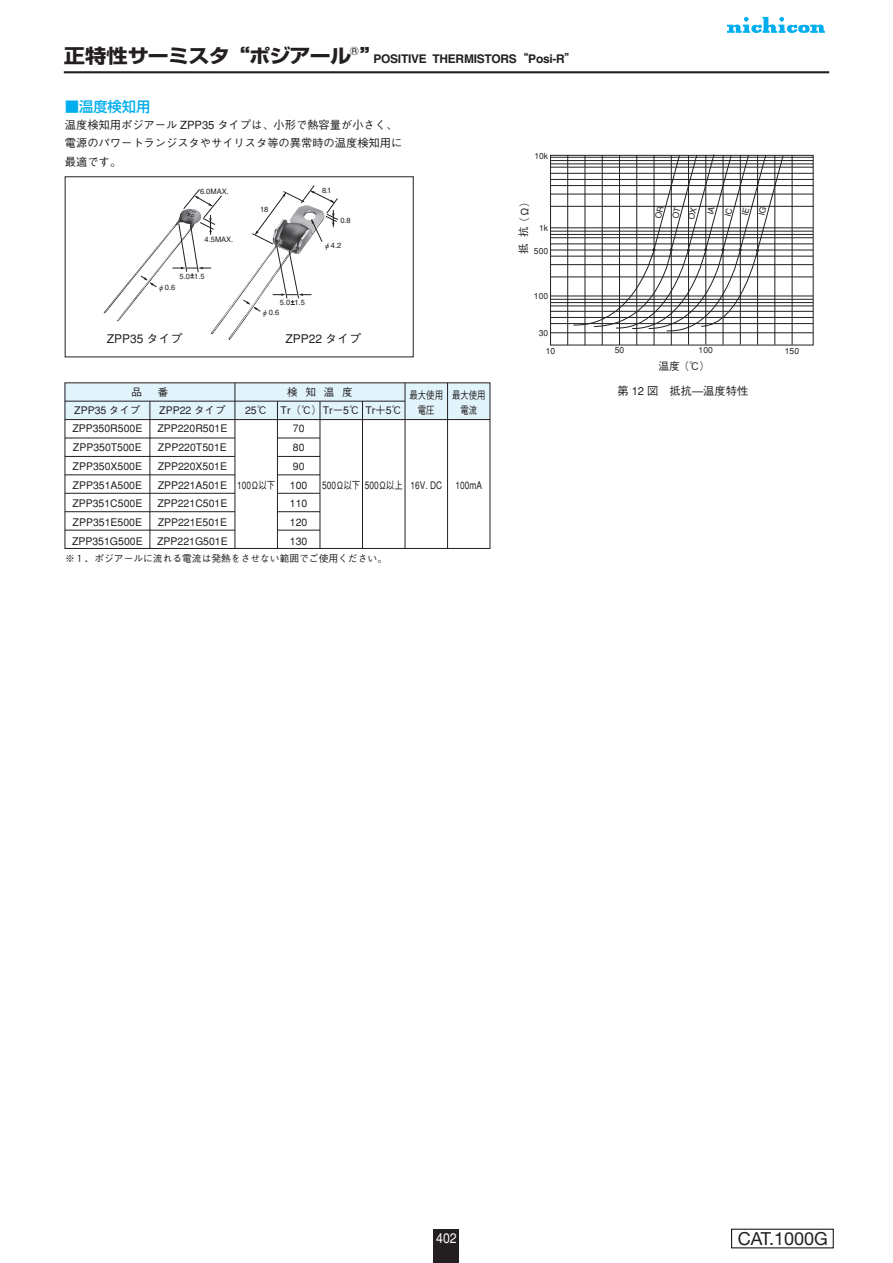
<style>
.page{position:relative;width:893px;height:1263px;background:#fff}
.page>*{position:absolute;margin:0;border:0;box-sizing:border-box;transform-origin:0 0}
.t1{font:18px "Helvetica Neue LT Std";color:#231f20}
.t2{font:500 14.25px "Shin Go";color:#00aeef}
.t3{font:500 13.8px "Gothic BBB";color:#fff;scale:.9 1}
.t4{font:700 12px "Helvetica";letter-spacing:-.025em;color:#231f20}
.t5{font:500 12px "Gothic BBB";color:#231f20}
.t6{font:500 11.25px/18.8px "Gothic BBB";color:#231f20}
.t7{font:500 10.65px "Gothic BBB";color:#231f20}
.t8{font:500 10.5px "Gothic BBB";color:#231f20}
.t9{font:500 10.5px/15.8px "Gothic BBB";color:#231f20;text-align:center;scale:.8 1}
.t10{font:500 9.75px "Gothic BBB";color:#231f20}
.t11{font:500 8.55px/17.4px "Gothic BBB";color:#231f20}
.t12{font:7.5px "Helvetica";color:#231f20}
.s1{font-family:"Shin Go";font-size:19.2px}
.s2{font-family:"Shin Go";font-weight:500}
.s3{font-family:"Gothic BBB";font-weight:500}
</style>
<div class="page">
<div style="left:434px;top:1229px;width:25px;height:34px;background:#231f20"></div>
<div style="left:550px;top:155px;width:263px;height:190px;border:1px solid #231f20"></div>
<hr style="left:567px;top:155px;width:1px;height:190px;background:#231f20">
<hr style="left:585px;top:155px;width:1px;height:190px;background:#231f20">
<hr style="left:602px;top:155px;width:1px;height:190px;background:#231f20">
<hr style="left:619px;top:155px;width:1px;height:190px;background:#231f20">
<hr style="left:636px;top:155px;width:1px;height:190px;background:#231f20">
<hr style="left:654px;top:155px;width:1px;height:190px;background:#231f20">
<hr style="left:671px;top:155px;width:1px;height:190px;background:#231f20">
<hr style="left:550px;top:228px;width:263px;height:1px;background:#231f20">
<hr style="left:550px;top:231px;width:263px;height:1px;background:#231f20">
<hr style="left:550px;top:234px;width:263px;height:1px;background:#231f20">
<hr style="left:550px;top:237px;width:263px;height:1px;background:#231f20">
<hr style="left:550px;top:244px;width:263px;height:1px;background:#231f20">
<hr style="left:550px;top:250px;width:263px;height:1px;background:#231f20">
<hr style="left:550px;top:256px;width:263px;height:1px;background:#231f20">
<hr style="left:550px;top:264px;width:263px;height:1px;background:#231f20">
<hr style="left:550px;top:277px;width:263px;height:1px;background:#231f20">
<hr style="left:550px;top:296px;width:263px;height:1px;background:#231f20">
<hr style="left:550px;top:299px;width:263px;height:1px;background:#231f20">
<hr style="left:550px;top:302px;width:263px;height:1px;background:#231f20">
<hr style="left:550px;top:306px;width:263px;height:1px;background:#231f20">
<hr style="left:550px;top:311px;width:263px;height:1px;background:#231f20">
<hr style="left:550px;top:317px;width:263px;height:1px;background:#231f20">
<hr style="left:550px;top:323px;width:263px;height:1px;background:#231f20">
<hr style="left:550px;top:332px;width:263px;height:1px;background:#231f20">
<hr style="left:551px;top:157px;width:262px;height:1px;background:#231f20">
<hr style="left:551px;top:160px;width:262px;height:1px;background:#231f20">
<hr style="left:551px;top:164px;width:262px;height:1px;background:#231f20">
<hr style="left:551px;top:167px;width:262px;height:1px;background:#231f20">
<hr style="left:551px;top:173px;width:262px;height:1px;background:#231f20">
<hr style="left:551px;top:179px;width:262px;height:1px;background:#231f20">
<hr style="left:551px;top:185px;width:262px;height:1px;background:#231f20">
<hr style="left:551px;top:194px;width:262px;height:1px;background:#231f20">
<hr style="left:551px;top:206px;width:262px;height:1px;background:#231f20">
<hr style="left:688px;top:155px;width:1px;height:190px;background:#231f20">
<hr style="left:705px;top:155px;width:1px;height:190px;background:#231f20">
<hr style="left:723px;top:155px;width:1px;height:190px;background:#231f20">
<hr style="left:740px;top:155px;width:1px;height:190px;background:#231f20">
<hr style="left:757px;top:155px;width:1px;height:190px;background:#231f20">
<hr style="left:774px;top:155px;width:1px;height:190px;background:#231f20">
<hr style="left:792px;top:155px;width:1px;height:190px;background:#231f20">
<svg style="left:572px;top:154px;width:212px;height:180px"></svg>
<div style="left:65px;top:383px;width:425px;height:37px;background:#e1f4fc"></div>
<hr style="left:65px;top:419px;width:425px;height:1px;background:#231f20">
<hr style="left:65px;top:438px;width:170px;height:1px;background:#231f20">
<hr style="left:277px;top:438px;width:43px;height:1px;background:#231f20">
<hr style="left:277px;top:456px;width:43px;height:1px;background:#231f20">
<hr style="left:277px;top:475px;width:43px;height:1px;background:#231f20">
<hr style="left:277px;top:493px;width:43px;height:1px;background:#231f20">
<hr style="left:277px;top:511px;width:43px;height:1px;background:#231f20">
<hr style="left:277px;top:530px;width:43px;height:1px;background:#231f20">
<hr style="left:65px;top:456px;width:170px;height:1px;background:#231f20">
<hr style="left:65px;top:475px;width:170px;height:1px;background:#231f20">
<hr style="left:65px;top:493px;width:170px;height:1px;background:#231f20">
<hr style="left:65px;top:511px;width:170px;height:1px;background:#231f20">
<hr style="left:65px;top:530px;width:170px;height:1px;background:#231f20">
<hr style="left:65px;top:401px;width:340px;height:1px;background:#231f20">
<hr style="left:150px;top:401px;width:1px;height:148px;background:#231f20">
<hr style="left:277px;top:401px;width:1px;height:148px;background:#231f20">
<hr style="left:320px;top:401px;width:1px;height:148px;background:#231f20">
<hr style="left:362px;top:401px;width:1px;height:148px;background:#231f20">
<hr style="left:235px;top:383px;width:1px;height:166px;background:#231f20">
<hr style="left:405px;top:383px;width:1px;height:166px;background:#231f20">
<hr style="left:447px;top:383px;width:1px;height:166px;background:#231f20">
<div style="left:65px;top:383px;width:425px;height:166px;border:1px solid #231f20"></div>
<img style="left:235px;top:290px;width:8px;height:11px">
<svg style="left:140px;top:275px;width:17px;height:12px"></svg>
<svg style="left:243px;top:185px;width:95px;height:127px"></svg>
<svg style="left:172px;top:189px;width:50px;height:90px"></svg>
<hr style="left:64px;top:71px;width:765px;height:2px;background:#231f20">
<svg style="left:727px;top:17px;width:98px;height:16px"></svg>
<p class="t4" style="left:64px;top:52px;width:514px"><span class="s1">正特性サーミスタ“ポジアール</span><sup>®</sup><span class="s1">”</span>POSITIVE THERMISTORS<span class="s2">“</span>Posi-R<span class="s2">”</span></p>
<h2 class="t2" style="left:65px;top:98px;width:87px">■温度検知用</h2>
<p class="t6" style="left:65px;top:115px;width:339px">温度検知用ポジアール ZPP35 タイプは、小形で熱容量が小さく、電源のパワートランジスタやサイリスタ等の異常時の温度検知用に最適です。</p>
<p class="t12" style="left:200px;top:187px;width:30px">6.0MAX.</p>
<p class="t12" style="left:205px;top:235px;width:30px">4.5MAX.</p>
<p class="t12" style="left:180px;top:272px;width:27px">5.0 1.5</p>
<p class="t12" style="left:157px;top:283px;width:19px"><span class="s3">φ</span>0.6</p>
<p class="t12" style="left:260px;top:205px;width:10px">18</p>
<p class="t12" style="left:322px;top:186px;width:11px">8.1</p>
<p class="t12" style="left:340px;top:216px;width:12px">0.8</p>
<p class="t12" style="left:323px;top:241px;width:19px"><span class="s3">φ</span>4.2</p>
<p class="t12" style="left:280px;top:298px;width:27px">5.0 1.5</p>
<p class="t12" style="left:261px;top:308px;width:19px"><span class="s3">φ</span>0.6</p>
<p class="t5" style="left:107px;top:332px;width:77px">ZPP35 タイプ</p>
<p class="t5" style="left:285px;top:332px;width:77px">ZPP22 タイプ</p>
<p class="t11" style="left:534px;top:147px;width:15px">10k</p>
<p class="t7" style="left:518px;top:253px;width:59px;rotate:-90deg">抵抗（Ω）</p>
<p class="t11" style="left:539px;top:219px;width:11px">1k</p>
<p class="t11" style="left:534px;top:242px;width:16px">500</p>
<p class="t11" style="left:534px;top:287px;width:16px">100</p>
<p class="t11" style="left:546px;top:324px;width:11px;line-height:18px;text-indent:-7px">30<br>10</p>
<p class="t11" style="left:650px;top:217px;width:17px;line-height:16.6px;text-align:center;rotate:-76deg">OR<br>OT</p>
<p class="t11" style="left:685px;top:208px;width:13px;text-indent:-9px;rotate:-76deg">OX<br>IA<br>IC</p>
<p class="t11" style="left:737px;top:214px;width:15px;line-height:16.4px;text-align:center;rotate:-76deg">IE<br>IG</p>
<p class="t11" style="left:615px;top:342px;width:11px">50</p>
<p class="t11" style="left:699px;top:342px;width:16px">100</p>
<p class="t11" style="left:785px;top:342px;width:16px">150</p>
<p class="t7" style="left:659px;top:359px;width:53px">温度（℃）</p>
<p class="t8" style="left:132px;top:386px;width:12px">品</p>
<p class="t8" style="left:158px;top:386px;width:12px">番</p>
<p class="t6" style="left:618px;top:382px;width:132px">第 12 図　抵抗—温度特性</p>
<p class="t8" style="left:74px;top:404px;width:68px">ZPP35 タイプ</p>
<p class="t8" style="left:159px;top:404px;width:68px">ZPP22 タイプ</p>
<p class="t8" style="left:245px;top:404px;width:24px">25℃</p>
<p class="t8" style="left:281px;top:404px;width:123px">Tr（℃）Tr−5℃ Tr＋5℃</p>
<p class="t8" style="left:287px;top:386px;width:67px">検知温度</p>
<p class="t9" style="left:409px;top:387px;width:43px">最大使用電圧</p>
<p class="t9" style="left:452px;top:387px;width:43px">最大使用電流</p>
<p class="t8" style="left:72px;top:422px;width:72px">ZPP350R500E</p>
<p class="t8" style="left:157px;top:422px;width:72px">ZPP220R501E</p>
<p class="t8" style="left:293px;top:422px;width:13px">70</p>
<p class="t8" style="left:73px;top:441px;width:70px">ZPP350T500E</p>
<p class="t8" style="left:158px;top:441px;width:70px">ZPP220T501E</p>
<p class="t8" style="left:293px;top:441px;width:13px">80</p>
<p class="t8" style="left:73px;top:460px;width:71px">ZPP350X500E</p>
<p class="t8" style="left:158px;top:460px;width:71px">ZPP220X501E</p>
<p class="t8" style="left:293px;top:460px;width:13px">90</p>
<p class="t8" style="left:73px;top:479px;width:71px">ZPP351A500E</p>
<p class="t8" style="left:158px;top:479px;width:119px">ZPP221A501E 100Ω以下</p>
<p class="t8" style="left:290px;top:479px;width:19px">100</p>
<p class="t9" style="left:322px;top:477px;width:151px">500Ω以下 500Ω以上 16V. DC</p>
<p class="t9" style="left:455px;top:477px;width:35px">100mA</p>
<p class="t8" style="left:72px;top:497px;width:72px">ZPP351C500E</p>
<p class="t8" style="left:157px;top:497px;width:72px">ZPP221C501E</p>
<p class="t8" style="left:290px;top:497px;width:19px">110</p>
<p class="t8" style="left:73px;top:516px;width:71px">ZPP351E500E</p>
<p class="t8" style="left:158px;top:516px;width:71px">ZPP221E501E</p>
<p class="t8" style="left:290px;top:516px;width:19px">120</p>
<p class="t8" style="left:72px;top:535px;width:72px">ZPP351G500E</p>
<p class="t8" style="left:157px;top:535px;width:72px">ZPP221G501E</p>
<p class="t8" style="left:290px;top:535px;width:19px">130</p>
<p class="t10" style="left:65px;top:553px;width:323px">※１．ポジアールに流れる電流は発熱をさせない範囲でご使用ください。</p>
<h3 class="t3" style="left:436px;top:1230px;width:25px">402</h3>
<h1 class="t1" style="left:738px;top:1228px;width:92px">CAT.1000G</h1>
</div>
